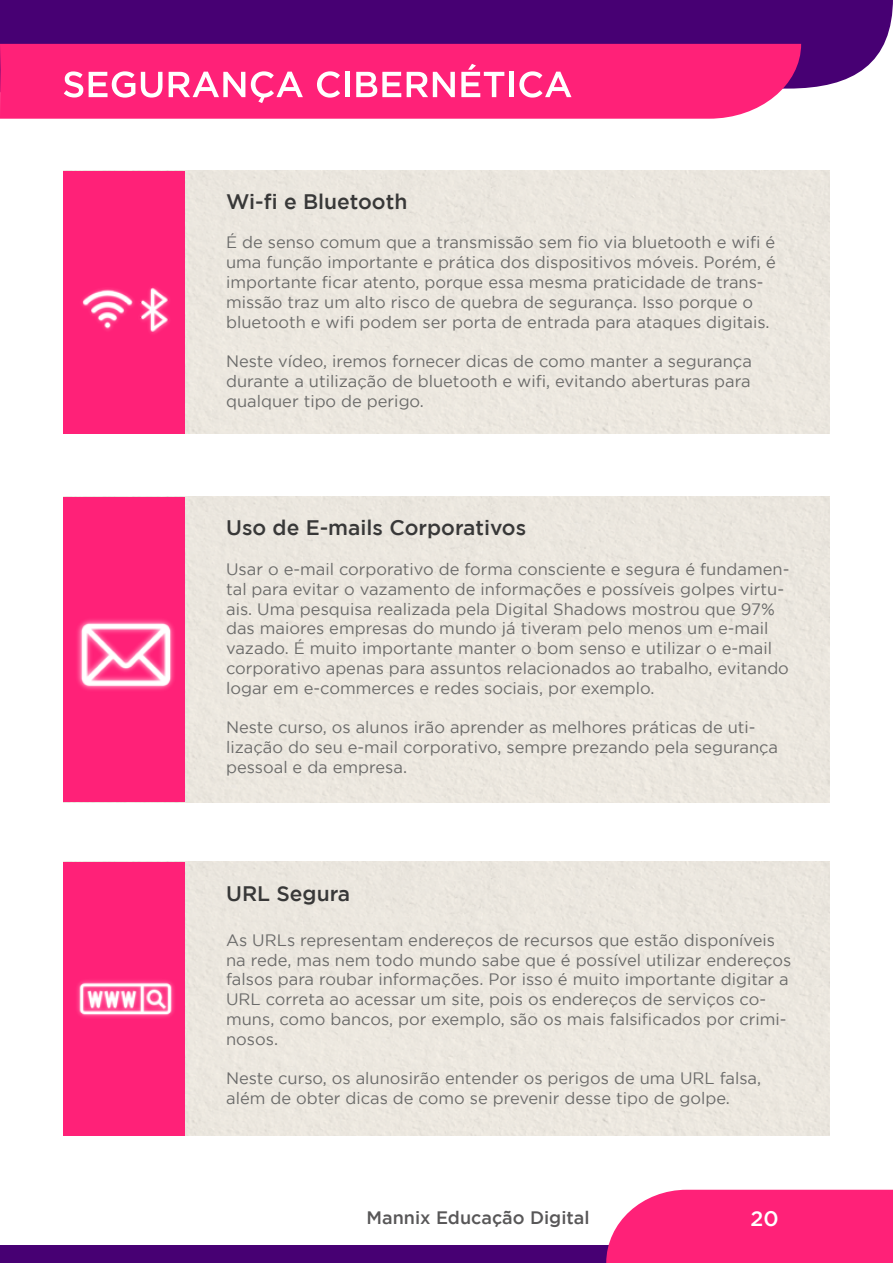
<style>
.page{position:relative;width:893px;height:1263px;background:#fff}
.page>*{position:absolute;margin:0;border:0;box-sizing:border-box;transform-origin:0 0}
.t1{font:500 21px "Gotham";color:#383838}
.t2{font:500 21px "Gotham";color:#fff}
.t3{font:500 18px "Gotham";color:#585758}
.t4{font:16.5px/19.8px "Gotham";color:#6b6b6a}
</style>
<div class="page">
<div style="left:0;top:1245px;width:749px;height:18px;background:#470073"></div>
<div style="left:606px;top:1190px;width:287px;height:73px;background:#ff2178"></div>
<div style="left:64px;top:171px;width:121px;height:262px;background:#ff2178"></div>
<img style="left:82px;top:287px;width:88px;height:47px">
<div style="left:64px;top:497px;width:121px;height:305px;background:#ff2178"></div>
<img style="left:77px;top:619px;width:97px;height:71px">
<div style="left:64px;top:862px;width:121px;height:273px;background:#ff2178"></div>
<img style="left:77px;top:980px;width:97px;height:38px">
<div style="left:0;top:0;width:893px;height:89px;background:#470073"></div>
<div style="left:0;top:44px;width:801px;height:75px;background:#ff2178"></div>
<svg style="left:64px;top:71px;width:19px;height:27px"></svg>
<svg style="left:89px;top:71px;width:46px;height:27px"></svg>
<svg style="left:141px;top:72px;width:21px;height:26px"></svg>
<svg style="left:169px;top:72px;width:76px;height:25px"></svg>
<svg style="left:251px;top:71px;width:52px;height:32px"></svg>
<svg style="left:317px;top:71px;width:23px;height:27px"></svg>
<hr style="left:345px;top:72px;width:4px;height:25px;background:#fff">
<svg style="left:356px;top:72px;width:45px;height:25px"></svg>
<svg style="left:407px;top:72px;width:48px;height:25px"></svg>
<svg style="left:461px;top:64px;width:43px;height:33px"></svg>
<div style="left:509px;top:72px;width:5px;height:25px;background:#fff"></div>
<svg style="left:519px;top:71px;width:52px;height:27px"></svg>
<p class="t1" style="left:226px;top:189px;width:183px">Wi-fi e Bluetooth</p>
<p class="t4" style="left:226px;top:232px;width:551px">É de senso comum que a transmissão sem fio via bluetooth e wifi é uma função importante e prática dos dispositivos móveis. Porém, é importante ficar atento, porque essa mesma praticidade de trans&shy;missão traz um alto risco de quebra de segurança. Isso porque o bluetooth e wifi podem ser porta de entrada para ataques digitais.</p>
<p class="t4" style="left:226px;top:351px;width:527px;text-align:justify">Neste vídeo, iremos fornecer dicas de como manter a segurança durante a utilização de bluetooth e wifi, evitando aberturas para qualquer tipo de perigo.</p>
<p class="t1" style="left:226px;top:516px;width:302px">Uso de E-mails Corporativos</p>
<p class="t4" style="left:226px;top:559px;width:565px">Usar o e-mail corporativo de forma consciente e segura é fundamen&shy;tal para evitar o vazamento de informações e possíveis golpes virtu&shy;ais. Uma pesquisa realizada pela Digital Shadows mostrou que 97% das maiores empresas do mundo já tiveram pelo menos um e-mail vazado. É muito importante manter o bom senso e utilizar o e-mail corporativo apenas para assuntos relacionados ao trabalho, evitando logar em e-commerces e redes sociais, por exemplo.</p>
<p class="t4" style="left:226px;top:717px;width:553px">Neste curso, os alunos irão aprender as melhores práticas de uti&shy;lização do seu e-mail corporativo, sempre prezando pela segurança pessoal e da empresa.</p>
<p class="t1" style="left:226px;top:881px;width:126px">URL Segura</p>
<p class="t4" style="left:226px;top:930px;width:567px">As URLs representam endereços de recursos que estão disponíveis na rede, mas nem todo mundo sabe que é possível utilizar endereços falsos para roubar informações. Por isso é muito importante digitar a URL correta ao acessar um site, pois os endereços de serviços co&shy;muns, como bancos, por exemplo, são os mais falsificados por crimi&shy;nosos.</p>
<p class="t4" style="left:226px;top:1068px;width:537px">Neste curso, os alunosirão entender os perigos de uma URL falsa, além de obter dicas de como se prevenir desse tipo de golpe.</p>
<p class="t3" style="left:367px;top:1207px;width:225px">Mannix Educação Digital</p>
<p class="t2" style="left:750px;top:1207px;width:30px">20</p>
</div>
